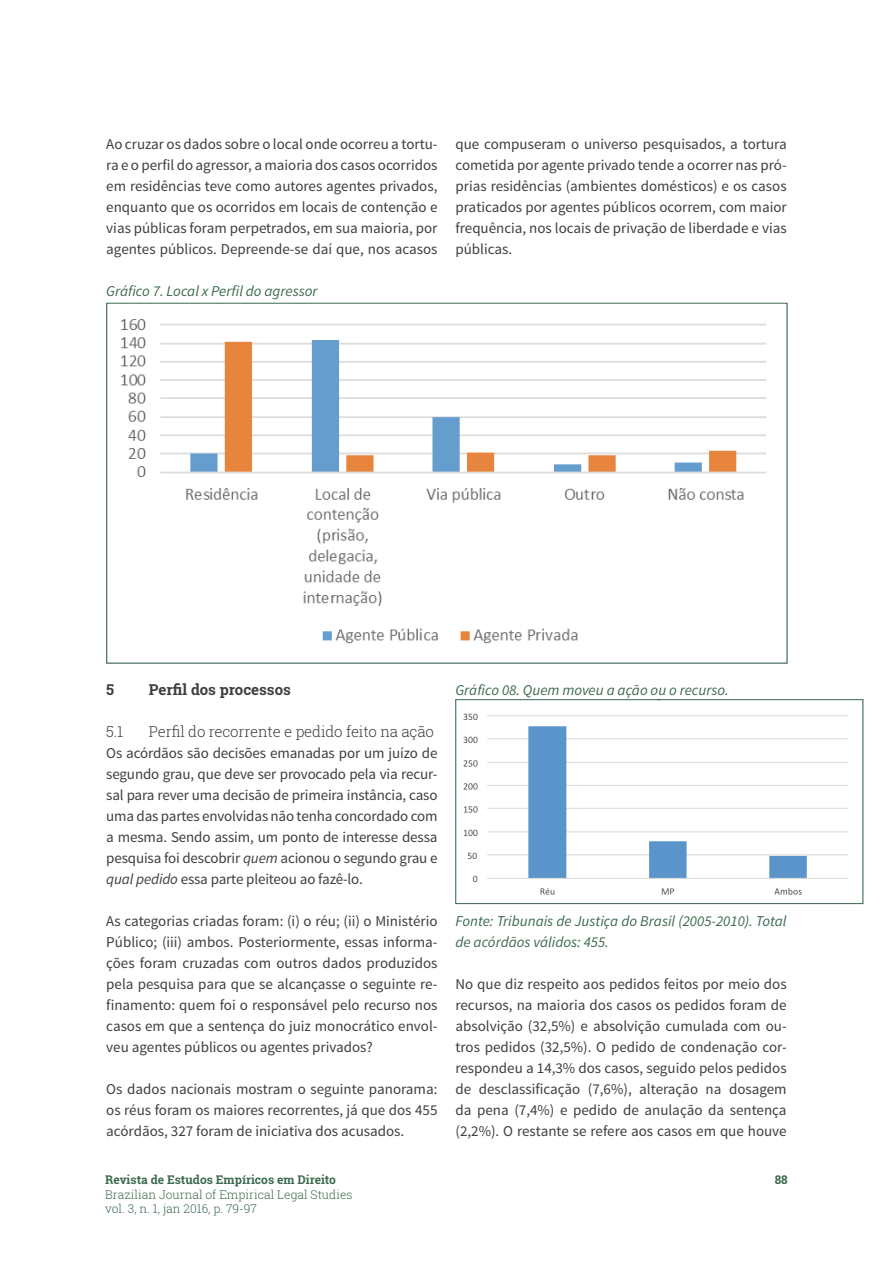
<style>
.page{position:relative;width:893px;height:1263px;background:#fff}
.page>*{position:absolute;margin:0;border:0;box-sizing:border-box;transform-origin:0 0}
.t1{font:15px/21px "Source Sans Pro";color:#3e3e3f;text-align:justify}
.t2{font:italic 15px/21px "Source Sans Pro";color:#3c6a4d}
.t3{font:300 15px "Roboto Slab";letter-spacing:-.01em;color:#3e3e3f}
.t4{font:700 15px "Roboto Slab";color:#3e3e3f}
.t5{font:300 12px/14.4px "Roboto Slab";color:#3c6a4d}
.t6{font:700 12px "Roboto Slab";color:#3c6a4d}
.s1{font-style:italic}
</style>
<div class="page">
<img style="left:121px;top:319px;width:645px;height:325px">
<img style="left:463px;top:713px;width:386px;height:182px">
<div style="left:455px;top:699px;width:408px;height:205px;border:1px solid #3c6a4d"></div>
<p class="t1" style="left:106px;top:133px;width:333px">Ao cruzar os dados sobre o local onde ocorreu a tortu&shy;ra e o perfil do agressor, a maioria dos casos ocorridos em residências teve como autores agentes privados, enquanto que os ocorridos em locais de contenção e vias públicas foram perpetrados, em sua maioria, por agentes públicos. Depreende-se daí que, nos acasos</p>
<p class="t1" style="left:455px;top:133px;width:333px">que compuseram o universo pesquisados, a tortura cometida por agente privado tende a ocorrer nas pró&shy;prias residências (ambientes domésticos) e os casos praticados por agentes públicos ocorrem, com maior frequência, nos locais de privação de liberdade e vias públicas.</p>
<p class="t2" style="left:106px;top:280px;width:213px">Gráfico 7. Local x Perfil do agressor</p>
<p class="t4" style="left:106px;top:679px;width:9px">5</p>
<p class="t4" style="left:149px;top:679px;width:144px">Perfil dos processos</p>
<p class="t3" style="left:106px;top:721px;width:19px">5.1</p>
<p class="t3" style="left:149px;top:721px;width:287px">Perfil do recorrente e pedido feito na ação</p>
<p class="t1" style="left:106px;top:742px;width:333px">Os acórdãos são decisões emanadas por um juízo de segundo grau, que deve ser provocado pela via recur&shy;sal para rever uma decisão de primeira instância, caso uma das partes envolvidas não tenha concordado com a mesma. Sendo assim, um ponto de interesse dessa pesquisa foi descobrir <span class="s1">quem</span> acionou o segundo grau e <span class="s1">qual pedido</span> essa parte pleiteou ao fazê-lo.</p>
<p class="t1" style="left:106px;top:910px;width:333px">As categorias criadas foram: (i) o réu; (ii) o Ministério Público; (iii) ambos. Posteriormente, essas informa&shy;ções foram cruzadas com outros dados produzidos pela pesquisa para que se alcançasse o seguinte re&shy;finamento: quem foi o responsável pelo recurso nos casos em que a sentença do juiz monocrático envol&shy;veu agentes públicos ou agentes privados?</p>
<p class="t1" style="left:106px;top:1078px;width:333px">Os dados nacionais mostram o seguinte panorama: os réus foram os maiores recorrentes, já que dos 455 acórdãos, 327 foram de iniciativa dos acusados.</p>
<p class="t6" style="left:105px;top:1171px;width:232px">Revista de Estudos Empíricos em Direito</p>
<p class="t5" style="left:105px;top:1187px;width:249px">Brazilian Journal of Empirical Legal Studies vol. 3, n. 1, jan 2016, p. 79-97</p>
<p class="t2" style="left:455px;top:679px;width:275px">Gráfico 08. Quem moveu a ação ou o recurso.</p>
<p class="t2" style="left:455px;top:910px;width:333px">Fonte: Tribunais de Justiça do Brasil (2005-2010). Total de acórdãos válidos: 455.</p>
<p class="t1" style="left:455px;top:973px;width:333px">No que diz respeito aos pedidos feitos por meio dos recursos, na maioria dos casos os pedidos foram de absolvição (32,5%) e absolvição cumulada com ou&shy;tros pedidos (32,5%). O pedido de condenação cor&shy;respondeu a 14,3% dos casos, seguido pelos pedidos de desclassificação (7,6%), alteração na dosagem da pena (7,4%) e pedido de anulação da sentença (2,2%). O restante se refere aos casos em que houve</p>
<p class="t6" style="left:775px;top:1171px;width:15px">88</p>
</div>
